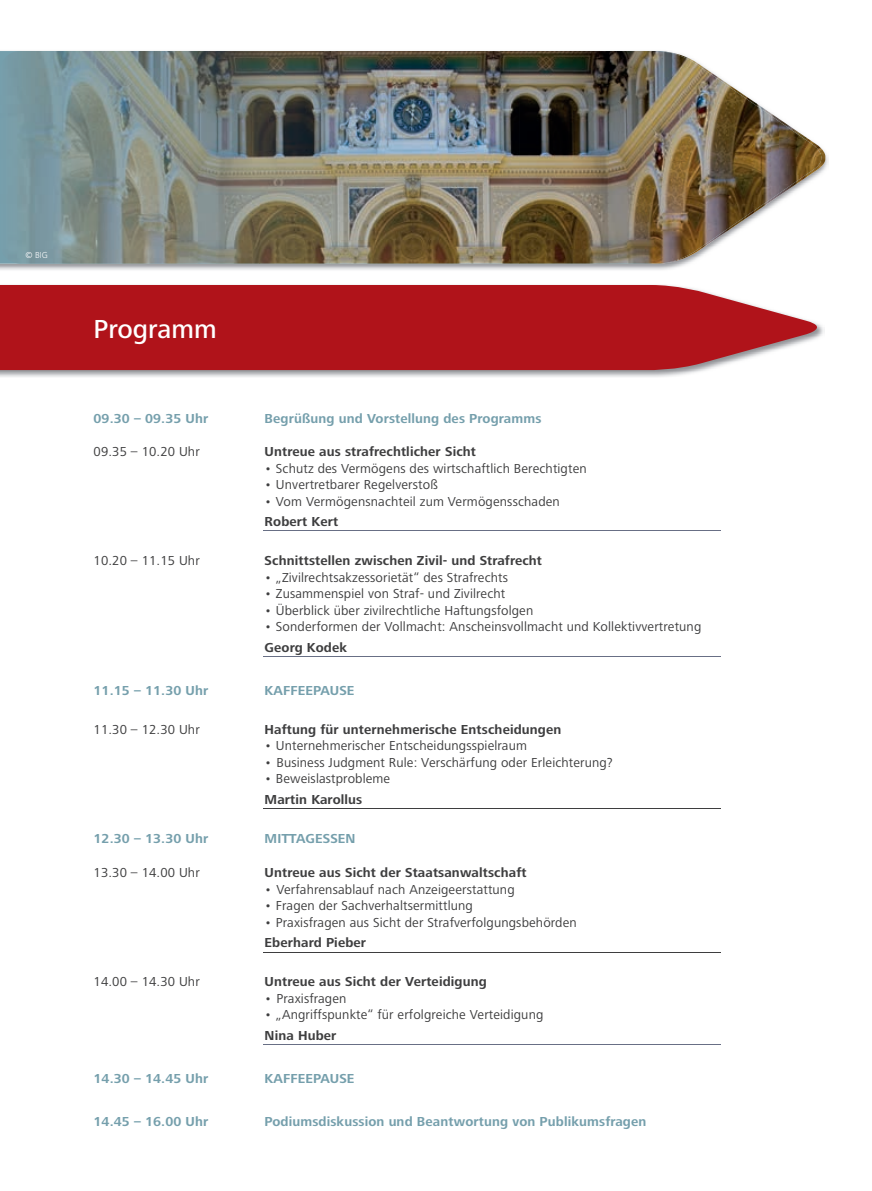
<style>
.page{position:relative;width:872px;height:1191px;background:#fff}
.page>*{position:absolute;margin:0;border:0;box-sizing:border-box;transform-origin:0 0}
.t1{font:500 27px "Frutiger Next LT";color:#fff}
.t2{font:13.5px "Frutiger Next LT";letter-spacing:.01em;color:#3e3e3f}
.t3{font:700 13.5px "Frutiger Next LT";letter-spacing:.01em;color:#3e3e3f}
.t4{font:700 13.5px "Frutiger Next LT";letter-spacing:.01em;color:#759fac}
.t5{font:300 9px "Frutiger Next LT";color:#fff}
</style>
<div class="page">
<svg style="left:0;top:285px;width:825px;height:85px;fill:#b0131a"></svg>
<hr style="left:264px;top:530px;width:457px;height:1px;background:#686f85">
<hr style="left:264px;top:656px;width:457px;height:1px;background:#686f85">
<hr style="left:264px;top:808px;width:457px;height:1px;background:#3e3e3f">
<hr style="left:264px;top:951px;width:457px;height:1px;background:#3e3e3f">
<hr style="left:264px;top:1044px;width:457px;height:1px;background:#686f85">
<img style="left:779px;top:117px;width:16px;height:87px">
<img style="left:0;top:51px;width:779px;height:213px">
<img style="left:779px;top:121px;width:50px;height:72px">
<p class="t5" style="left:26px;top:250px;width:24px">© BIG</p>
<h1 class="t1" style="left:94px;top:314px;width:125px">Programm</h1>
<p class="t4" style="left:94px;top:411px;width:116px">09.30 – 09.35 Uhr</p>
<p class="t4" style="left:265px;top:411px;width:278px">Begrüßung und Vorstellung des Programms</p>
<p class="t2" style="left:94px;top:444px;width:108px">09.35 – 10.20 Uhr</p>
<p class="t3" style="left:265px;top:444px;width:213px">Untreue aus strafrechtlicher Sicht</p>
<p class="t2" style="left:265px;top:460px;width:323px">• Schutz des Vermögens des wirtschaftlich Berechtigten</p>
<p class="t2" style="left:265px;top:477px;width:175px">• Unvertretbarer Regelverstoß</p>
<p class="t2" style="left:265px;top:493px;width:297px">• Vom Vermögensnachteil zum Vermögensschaden</p>
<p class="t3" style="left:265px;top:514px;width:75px">Robert Kert</p>
<p class="t2" style="left:94px;top:553px;width:108px">10.20 – 11.15 Uhr</p>
<p class="t3" style="left:265px;top:553px;width:279px">Schnittstellen zwischen Zivil- und Strafrecht</p>
<p class="t2" style="left:265px;top:569px;width:245px">• „Zivilrechtsakzessorietät“ des Strafrechts</p>
<p class="t2" style="left:265px;top:586px;width:242px">• Zusammenspiel von Straf- und Zivilrecht</p>
<p class="t2" style="left:265px;top:602px;width:270px">• Überblick über zivilrechtliche Haftungsfolgen</p>
<p class="t2" style="left:265px;top:619px;width:438px">• Sonderformen der Vollmacht: Anscheinsvollmacht und Kollektivvertretung</p>
<p class="t3" style="left:265px;top:640px;width:84px">Georg Kodek</p>
<p class="t4" style="left:94px;top:683px;width:116px">11.15 – 11.30 Uhr</p>
<p class="t4" style="left:265px;top:683px;width:91px">KAFFEEPAUSE</p>
<p class="t2" style="left:94px;top:721px;width:108px">11.30 – 12.30 Uhr</p>
<p class="t3" style="left:265px;top:721px;width:298px">Haftung für unternehmerische Entscheidungen</p>
<p class="t2" style="left:265px;top:738px;width:264px">• Unternehmerischer Entscheidungsspielraum</p>
<p class="t2" style="left:265px;top:754px;width:349px">• Business Judgment Rule: Verschärfung oder Erleichterung?</p>
<p class="t2" style="left:265px;top:771px;width:127px">• Beweislastprobleme</p>
<p class="t3" style="left:265px;top:792px;width:99px">Martin Karollus</p>
<p class="t4" style="left:94px;top:830px;width:116px">12.30 – 13.30 Uhr</p>
<p class="t4" style="left:265px;top:830px;width:92px">MITTAGESSEN</p>
<p class="t2" style="left:94px;top:865px;width:108px">13.30 – 14.00 Uhr</p>
<p class="t3" style="left:265px;top:865px;width:263px">Untreue aus Sicht der Staatsanwaltschaft</p>
<p class="t2" style="left:265px;top:881px;width:251px">• Verfahrensablauf nach Anzeigeerstattung</p>
<p class="t2" style="left:265px;top:898px;width:210px">• Fragen der Sachverhaltsermittlung</p>
<p class="t2" style="left:265px;top:914px;width:314px">• Praxisfragen aus Sicht der Strafverfolgungsbehörden</p>
<p class="t3" style="left:265px;top:935px;width:103px">Eberhard Pieber</p>
<p class="t2" style="left:94px;top:974px;width:108px">14.00 – 14.30 Uhr</p>
<p class="t3" style="left:265px;top:974px;width:224px">Untreue aus Sicht der Verteidigung</p>
<p class="t2" style="left:265px;top:990px;width:83px">• Praxisfragen</p>
<p class="t2" style="left:265px;top:1007px;width:280px">• „Angriffspunkte“ für erfolgreiche Verteidigung</p>
<p class="t3" style="left:265px;top:1028px;width:73px">Nina Huber</p>
<p class="t4" style="left:94px;top:1071px;width:116px">14.30 – 14.45 Uhr</p>
<p class="t4" style="left:265px;top:1071px;width:91px">KAFFEEPAUSE</p>
<p class="t4" style="left:94px;top:1114px;width:116px">14.45 – 16.00 Uhr</p>
<p class="t4" style="left:265px;top:1114px;width:383px">Podiumsdiskussion und Beantwortung von Publikumsfragen</p>
</div>
